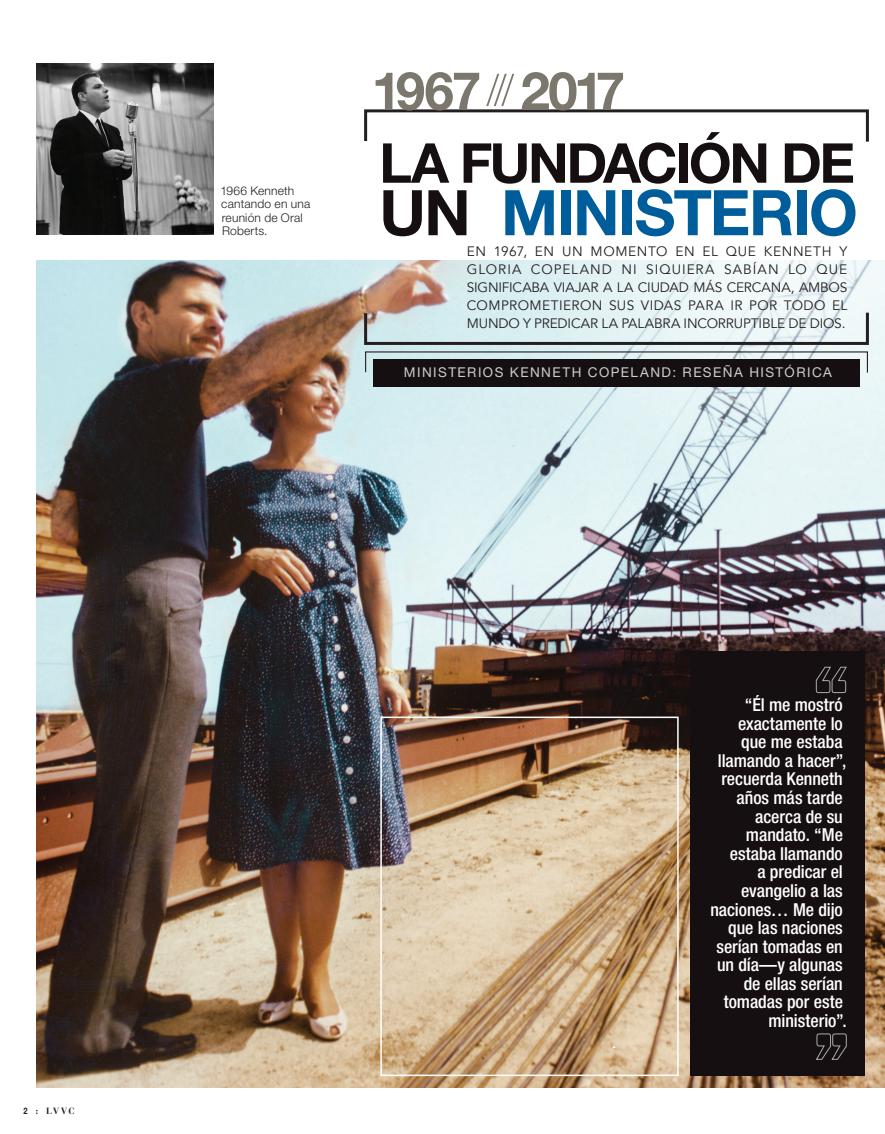
<style>
.page{position:relative;width:885px;height:1134px;background:#fff}
.page>*{position:absolute;margin:0;border:0;box-sizing:border-box;transform-origin:0 0}
.t1{font:700 63px "Helvetica Neue LT Std";letter-spacing:-.03em;color:#005d9c}
.t2{font:700 55.05px "Helvetica Neue LT Std";letter-spacing:-.045em;color:#160f11}
.t3{font:700 52.95px "Helvetica Neue LT Std";letter-spacing:-.055em;color:#7c776d}
.t4{font:500 condensed 17.85px/18.6px "Helvetica Neue LT Std";letter-spacing:-.005em;color:#fff;text-align:right}
.t5{font:13.65px/18px "Avenir";letter-spacing:-.01em;color:#231f20;text-align:justify}
.t6{font:13.5px "Helvetica Neue LT Std";letter-spacing:.11em;color:#cbccce}
.t7{font:300 12px/13.5px "Helvetica Neue LT Std";letter-spacing:.015em;color:#231f20}
.t8{font:700 9px "Bauer Bodoni Std";color:#231f20}
.s1{font-family:"Helvetica Neue LT Std"}
.s2{font-weight:900}
.s3{color:#160f11}
</style>
<div class="page">
<img style="left:37px;top:260px;width:847px;height:828px">
<svg style="left:530px;top:260px;width:354px;height:252px;fill:#e4f3f5"></svg>
<svg style="left:362px;top:310px;width:508px;height:36px"></svg>
<svg style="left:364px;top:74px;width:505px;height:68px"></svg>
<div style="left:373px;top:359px;width:486px;height:28px;background:#160f11"></div>
<img style="left:37px;top:64px;width:177px;height:170px">
<div style="left:690px;top:651px;width:174px;height:424px;background:#160f11"></div>
<div style="left:380px;top:717px;width:298px;height:359px;border:2px solid #fff"></div>
<svg style="left:816px;top:1033px;width:30px;height:27px"></svg>
<svg style="left:815px;top:666px;width:32px;height:27px"></svg>
<p class="t8" style="left:24px;top:1105px;width:52px"><span class="s1">2</span> <span class="s2">:</span> LVVC</p>
<p class="t7" style="left:220px;top:184px;width:91px">1966 Kenneth cantando en una reunión de Oral<br>Roberts.</p>
<h3 class="t3" style="left:371px;top:58px;width:255px">1967 2017</h3>
<h2 class="t2" style="left:379px;top:129px;width:477px">LA FUNDACIÓN DE</h2>
<h1 class="t1" style="left:379px;top:174px;width:480px"><span class="s3">UN</span> MINISTERIO</h1>
<p class="t5" style="left:466px;top:243px;width:382px">EN 1967, EN UN MOMENTO EN EL QUE KENNETH Y GLORIA COPELAND NI SIQUIERA SABÍAN LO QUE SIGNIFICABA VIAJAR A LA CIUDAD MÁS CERCANA, AMBOS COMPROMETIERON SUS VIDAS PARA IR POR TODO EL MUNDO Y PREDICAR LA PALABRA INCORRUPTIBLE DE DIOS.</p>
<p class="t6" style="left:404px;top:365px;width:429px">MINISTERIOS KENNETH COPELAND: RESEÑA HISTÓRICA</p>
<p class="t4" style="left:710px;top:695px;width:138px">“Él me mostró exactamente lo<br>que me estaba llamando a hacer”, recuerda Kenneth años más tarde acerca de su mandato. “Me estaba llamando<br>a predicar el evangelio a las naciones… Me dijo que las naciones serían tomadas en un día—y algunas de ellas serían tomadas por este ministerio”.</p>
</div>
